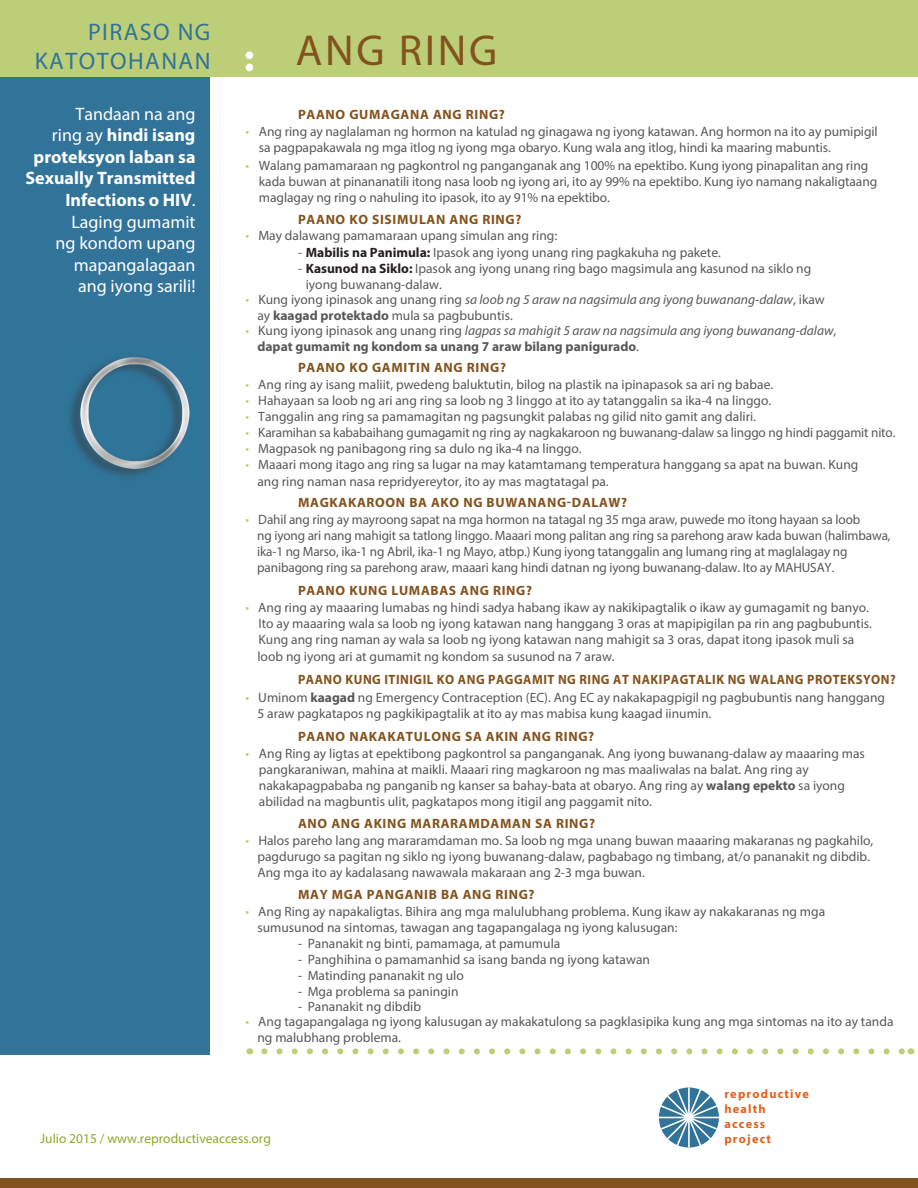
<style>
.page{position:relative;width:918px;height:1188px;background:#fff}
.page>*{position:absolute;margin:0;border:0;box-sizing:border-box;transform-origin:0 0}
.t1{font:43.5px "Myriad Pro";letter-spacing:.06em;color:#83531d}
.t2{font:24px/28.8px "Myriad Pro";letter-spacing:.06em;color:#317399;text-align:right}
.t3{font:18px/21.6px "Myriad Pro";color:#fff;text-align:right}
.t4{font:13.5px/16.2px "Myriad Pro";color:#57585a}
.t5{font:700 13.5px "Myriad Pro";letter-spacing:.05em;color:#83531d}
.t6{font:italic 13.5px/16.2px "Myriad Pro";color:#57585a}
.t7{font:700 13.5px "Myriad Pro";letter-spacing:.05em;color:#83531d;scale:.94 1}
.t8{font:13.5px "Myriad Pro";color:#8ca828}
.t9{font:700 12.3px/15.1px "Myriad Pro";letter-spacing:.1em;color:#e1601e}
.s1{font-weight:700}
.s2{color:#bcce77}
.s3{font-weight:700;color:#231f20}
.s4{font-style:italic}
.s5{font-style:normal;color:#bcce77}
.s6{font-style:normal}
.s7{font-weight:700;font-style:normal}
</style>
<div class="page">
<div style="left:0;top:72px;width:210px;height:982px;background:#317399"></div>
<div style="left:0;top:0;width:918px;height:76px;background:#bcce77"></div>
<div style="left:0;top:1179px;width:918px;height:9px;background:#83531d"></div>
<svg style="left:659px;top:1087px;width:60px;height:61px"></svg>
<svg style="left:264px;top:1048px;width:639px;height:6px"></svg>
<img style="left:70px;top:357px;width:120px;height:119px">
<div style="left:246px;top:51px;width:7px;height:8px;background:#fff;border-radius:50%"></div>
<div style="left:246px;top:64px;width:7px;height:7px;background:#fff;border-radius:50%"></div>
<h2 class="t2" style="left:35px;top:17px;width:177px">PIRASO NG<br>KATOTOHANAN</h2>
<h3 class="t3" style="left:26px;top:102px;width:171px">Tandaan na ang<br>ring ay <span class="s1">hindi isang proteksyon laban sa<br>Sexually Transmitted<br>Infections o HIV</span>.<br>Laging gumamit<br>ng kondom upang mapangalagaan<br>ang iyong sarili!</h3>
<h1 class="t1" style="left:296px;top:24px;width:203px">ANG RING</h1>
<p class="t5" style="left:298px;top:106px;width:208px">PAANO GUMAGANA ANG RING?</p>
<p class="t4" style="left:259px;top:123px;width:620px;text-indent:-13px"><span class="s2">•</span> Ang ring ay naglalaman ng hormon na katulad ng ginagawa ng iyong katawan. Ang hormon na ito ay pumipigil sa pagpapakawala ng mga itlog ng iyong mga obaryo. Kung wala ang itlog, hindi ka maaring mabuntis.</p>
<p class="t4" style="left:259px;top:157px;width:620px;text-indent:-13px"><span class="s2">•</span> Walang pamamaraan ng pagkontrol ng panganganak ang 100% na epektibo. Kung iyong pinapalitan ang ring kada buwan at pinananatili itong nasa loob ng iyong ari, ito ay 99% na epektibo. Kung iyo namang nakaligtaang maglagay ng ring o nahuling ito ipasok, ito ay 91% na epektibo.</p>
<p class="t5" style="left:298px;top:210px;width:225px">PAANO KO SISIMULAN ANG RING?</p>
<p class="t4" style="left:246px;top:228px;width:313px"><span class="s2">•</span> May dalawang pamamaraan upang simulan ang ring:</p>
<p class="t4" style="left:298px;top:244px;width:424px">- <span class="s3">Mabilis na Panimula:</span> Ipasok ang iyong unang ring pagkakuha ng pakete.</p>
<p class="t4" style="left:306px;top:260px;width:507px;text-indent:-8px">- <span class="s3">Kasunod na Siklo:</span> Ipasok ang iyong unang ring bago magsimula ang kasunod na siklo ng iyong buwanang-dalaw.</p>
<p class="t4" style="left:257px;top:291px;width:569px;text-indent:-12px"><span class="s2">•</span> Kung iyong ipinasok ang unang ring <span class="s4">sa loob ng 5 araw na nagsimula ang iyong buwanang-dalaw</span>, ikaw ay <span class="s1">kaagad protektado</span> mula sa pagbubuntis.</p>
<p class="t6" style="left:257px;top:322px;width:580px;text-indent:-12px"><span class="s5">•</span> <span class="s6">Kung iyong ipinasok ang unang ring</span> lagpas sa mahigit 5 araw na nagsimula ang iyong buwanang-dalaw<span class="s6">, </span><span class="s7">dapat gumamit ng kondom sa unang 7 araw bilang panigurado</span><span class="s6">.</span></p>
<p class="t5" style="left:298px;top:359px;width:209px">PAANO KO GAMITIN ANG RING?</p>
<p class="t4" style="left:246px;top:376px;width:529px"><span class="s2">•</span> Ang ring ay isang maliit, pwedeng baluktutin, bilog na plastik na ipinapasok sa ari ng babae.</p>
<p class="t4" style="left:246px;top:392px;width:527px"><span class="s2">•</span> Hahayaan sa loob ng ari ang ring sa loob ng 3 linggo at ito ay tatanggalin sa ika-4 na linggo.</p>
<p class="t4" style="left:246px;top:408px;width:512px"><span class="s2">•</span> Tanggalin ang ring sa pamamagitan ng pagsungkit palabas ng gilid nito gamit ang daliri.</p>
<p class="t4" style="left:246px;top:424px;width:651px"><span class="s2">•</span> Karamihan sa kababaihang gumagamit ng ring ay nagkakaroon ng buwanang-dalaw sa linggo ng hindi paggamit nito.</p>
<p class="t4" style="left:246px;top:441px;width:338px"><span class="s2">•</span> Magpasok ng panibagong ring sa dulo ng ika-4 na linggo.</p>
<p class="t4" style="left:257px;top:457px;width:602px;text-indent:-12px"><span class="s2">•</span> Maaari mong itago ang ring sa lugar na may katamtamang temperatura hanggang sa apat na buwan. Kung ang ring naman nasa repridyereytor, ito ay mas magtatagal pa.</p>
<p class="t5" style="left:298px;top:494px;width:331px">MAGKAKAROON BA AKO NG BUWANANG-DALAW?</p>
<p class="t4" style="left:257px;top:511px;width:635px;text-indent:-12px"><span class="s2">•</span> Dahil ang ring ay mayroong sapat na mga hormon na tatagal ng 35 mga araw, puwede mo itong hayaan sa loob<br>ng iyong ari nang mahigit sa tatlong linggo. Maaari mong palitan ang ring sa parehong araw kada buwan (halimbawa, ika-1 ng Marso, ika-1 ng Abril, ika-1 ng Mayo, atbp.) Kung iyong tatanggalin ang lumang ring at maglalagay ng panibagong ring sa parehong araw, maaari kang hindi datnan ng iyong buwanang-dalaw. Ito ay MAHUSAY.</p>
<p class="t5" style="left:298px;top:582px;width:236px">PAANO KUNG LUMABAS ANG RING?</p>
<p class="t4" style="left:257px;top:599px;width:616px;text-indent:-12px"><span class="s2">•</span> Ang ring ay maaaring lumabas ng hindi sadya habang ikaw ay nakikipagtalik o ikaw ay gumagamit ng banyo.<br>Ito ay maaaring wala sa loob ng iyong katawan nang hanggang 3 oras at mapipigilan pa rin ang pagbubuntis.<br>Kung ang ring naman ay wala sa loob ng iyong katawan nang mahigit sa 3 oras, dapat itong ipasok muli sa loob ng iyong ari at gumamit ng kondom sa susunod na 7 araw.</p>
<p class="t7" style="left:298px;top:670px;width:637px">PAANO KUNG ITINIGIL KO ANG PAGGAMIT NG RING AT NAKIPAGTALIK NG WALANG PROTEKSYON?</p>
<p class="t4" style="left:257px;top:689px;width:629px;text-indent:-12px"><span class="s2">•</span> Uminom <span class="s1">kaagad</span> ng Emergency Contraception (EC). Ang EC ay nakakapagpigil ng pagbubuntis nang hanggang<br>5 araw pagkatapos ng pagkikipagtalik at ito ay mas mabisa kung kaagad iinumin.</p>
<p class="t5" style="left:298px;top:728px;width:298px">PAANO NAKAKATULONG SA AKIN ANG RING?</p>
<p class="t4" style="left:259px;top:745px;width:608px;text-indent:-13px"><span class="s2">•</span> Ang Ring ay ligtas at epektibong pagkontrol sa panganganak. Ang iyong buwanang-dalaw ay maaaring mas pangkaraniwan, mahina at maikli. Maaari ring magkaroon ng mas maaliwalas na balat. Ang ring ay nakakapagpababa ng panganib ng kanser sa bahay-bata at obaryo. Ang ring ay <span class="s1">walang epekto</span> sa iyong abilidad na magbuntis ulit, pagkatapos mong itigil ang paggamit nito.</p>
<p class="t5" style="left:298px;top:815px;width:299px">ANO ANG AKING MARARAMDAMAN SA RING?</p>
<p class="t4" style="left:257px;top:832px;width:617px;text-indent:-12px"><span class="s2">•</span> Halos pareho lang ang mararamdaman mo. Sa loob ng mga unang buwan maaaring makaranas ng pagkahilo, pagdurugo sa pagitan ng siklo ng iyong buwanang-dalaw, pagbabago ng timbang, at/o pananakit ng dibdib.<br>Ang mga ito ay kadalasang nawawala makaraan ang 2-3 mga buwan.</p>
<p class="t5" style="left:298px;top:885px;width:238px">MAY MGA PANGANIB BA ANG RING?</p>
<p class="t4" style="left:257px;top:903px;width:569px;text-indent:-12px"><span class="s2">•</span> Ang Ring ay napakaligtas. Bihira ang mga malulubhang problema. Kung ikaw ay nakakaranas ng mga sumusunod na sintomas, tawagan ang tagapangalaga ng iyong kalusugan:</p>
<p class="t4" style="left:298px;top:935px;width:264px">- Pananakit ng binti, pamamaga, at pamumula</p>
<p class="t4" style="left:298px;top:951px;width:354px">- Panghihina o pamamanhid sa isang banda ng iyong katawan</p>
<p class="t4" style="left:298px;top:967px;width:167px">- Matinding pananakit ng ulo</p>
<p class="t4" style="left:298px;top:983px;width:162px">- Mga problema sa paningin</p>
<p class="t4" style="left:298px;top:998px;width:125px">- Pananakit ng dibdib</p>
<p class="t4" style="left:257px;top:1013px;width:638px;text-indent:-12px"><span class="s2">•</span> Ang tagapangalaga ng iyong kalusugan ay makakatulong sa pagklasipika kung ang mga sintomas na ito ay tanda ng malubhang problema.</p>
<p class="t9" style="left:724px;top:1086px;width:86px">reproductive health access</p>
<p class="t8" style="left:40px;top:1130px;width:232px">Julio 2015 / www.reproductiveaccess.org</p>
<p class="t9" style="left:724px;top:1131px;width:48px">project</p>
</div>
